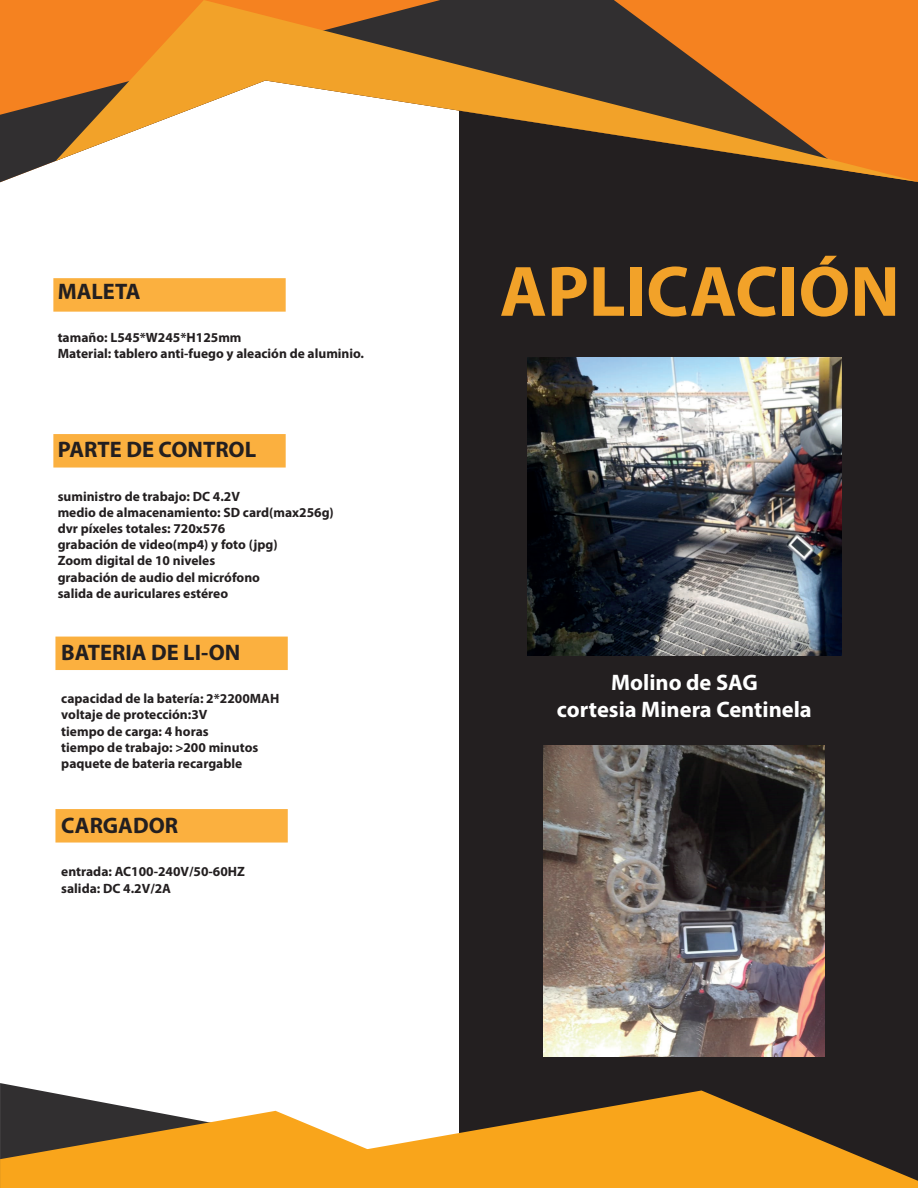
<style>
.page{position:relative;width:918px;height:1188px;background:#fff}
.page>*{position:absolute;margin:0;border:0;box-sizing:border-box;transform-origin:0 0}
.t1{font:700 72px "Myriad Pro";color:#f2a229}
.t2{font:700 22.5px "Myriad Pro";color:#231f20}
.t3{font:700 22.5px/27px "Myriad Pro";color:#fff;text-align:center}
.t4{font:700 13.5px/16.2px "Myriad Pro";color:#231f20}
</style>
<div class="page">
<div style="left:53px;top:278px;width:233px;height:34px;background:#fbb03f;border:4px solid #fbb03f"></div>
<div style="left:53px;top:434px;width:233px;height:34px;background:#fbb03f;border:4px solid #fbb03f"></div>
<div style="left:55px;top:637px;width:233px;height:33px;background:#fbb03f"></div>
<div style="left:55px;top:809px;width:233px;height:34px;background:#fbb03f;border:4px solid #fbb03f"></div>
<div style="left:459px;top:76px;width:459px;height:1112px;background:#231f20"></div>
<svg style="left:0;top:0;width:56px;height:182px;background:#b06b31"></svg>
<svg style="left:56px;top:0;width:862px;height:182px"></svg>
<svg style="left:0;top:1083px;width:149px;height:28px"></svg>
<svg style="left:0;top:1111px;width:156px;height:77px;background:#9f7024"></svg>
<svg style="left:156px;top:1090px;width:762px;height:98px;fill:#f9a51b"></svg>
<img style="left:544px;top:745px;width:281px;height:311px">
<img style="left:528px;top:357px;width:313px;height:299px">
<h2 class="t2" style="left:58px;top:277px;width:84px">MALETA</h2>
<p class="t4" style="left:58px;top:329px;width:308px">tamaño: L545*W245*H125mm<br>Material: tablero anti-fuego y aleación de aluminio.</p>
<h2 class="t2" style="left:58px;top:435px;width:200px">PARTE DE CONTROL</h2>
<p class="t4" style="left:58px;top:487px;width:278px">suministro de trabajo: DC 4.2V<br>medio de almacenamiento: SD card(max256g) dvr píxeles totales: 720x576<br>grabación de video(mp4) y foto (jpg)<br>Zoom digital de 10 niveles<br>grabación de audio del micrófono<br>salida de auriculares estéreo</p>
<h2 class="t2" style="left:61px;top:638px;width:181px">BATERIA DE LI-ON</h2>
<p class="t4" style="left:61px;top:690px;width:220px">capacidad de la batería: 2*2200MAH voltaje de protección:3V<br>tiempo de carga: 4 horas<br>tiempo de trabajo: &gt;200 minutos paquete de bateria recargable</p>
<h2 class="t2" style="left:61px;top:811px;width:118px">CARGADOR</h2>
<p class="t4" style="left:61px;top:863px;width:185px">entrada: AC100-240V/50-60HZ salida: DC 4.2V/2A</p>
<h1 class="t1" style="left:500px;top:245px;width:402px">APLICACIÓN</h1>
<h2 class="t3" style="left:557px;top:668px;width:256px">Molino de SAG<br>cortesia Minera Centinela</h2>
</div>
